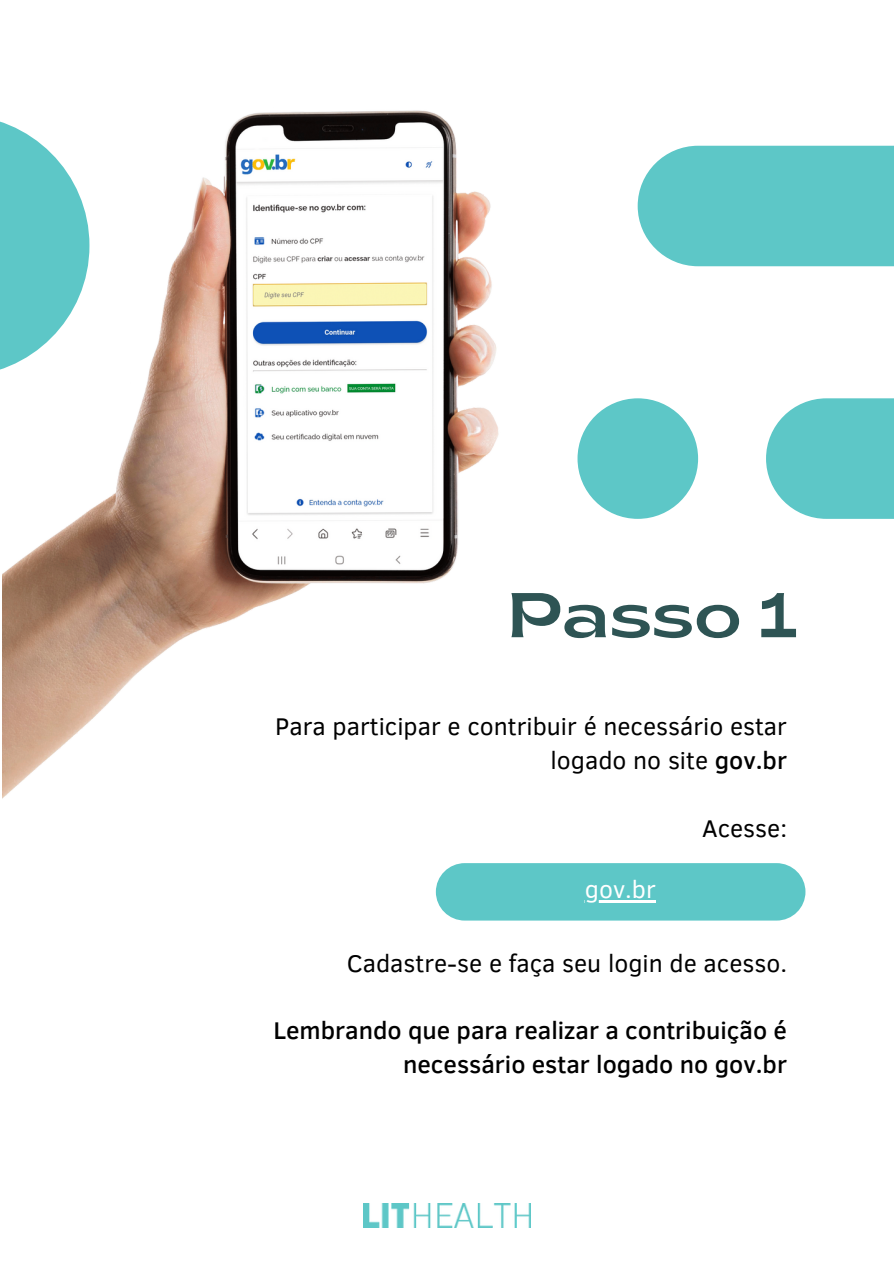
<style>
.page{position:relative;width:894px;height:1264px;background:#fff}
.page>*{position:absolute;margin:0;border:0;box-sizing:border-box;transform-origin:0 0}
.t1{font:semi-expanded 63px "Brice";color:#2e5454}
.t2{font:24.75px/33.8px "Clear Sans";color:#000;text-align:right}
.t3{font:500 24.75px/33.8px "Clear Sans";color:#000;text-align:right}
.t4{font:24.75px "Clear Sans";color:#fff}
.s1{font-weight:500}
</style>
<div class="page">
<div style="left:577px;top:398px;width:121px;height:121px;background:#5dc7c7;border-radius:50%"></div>
<svg style="left:0;top:121px;width:2px;height:249px"></svg>
<div style="left:637px;top:146px;width:256px;height:120px;background:#5dc7c7"></div>
<svg style="left:766px;top:398px;width:127px;height:121px;background:#6ecccc"></svg>
<div style="left:436px;top:863px;width:369px;height:57px;background:#5dc7c7;border-radius:29px"></div>
<img style="left:2px;top:110px;width:497px;height:689px">
<hr style="left:584px;top:900px;width:71px;height:2px;background:#fff">
<img style="left:363px;top:1203px;width:167px;height:24px">
<p class="t1" style="left:506px;top:590px;width:293px">Passo 1</p>
<p class="t2" style="left:275px;top:708px;width:513px">Para participar e contribuir é necessário estar logado no site <span class="s1">gov.br</span></p>
<p class="t4" style="left:584px;top:871px;width:73px">gov.br</p>
<p class="t2" style="left:702px;top:809px;width:86px">Acesse:</p>
<p class="t2" style="left:347px;top:944px;width:441px">Cadastre-se e faça seu login de acesso.</p>
<p class="t3" style="left:273px;top:1012px;width:515px">Lembrando que para realizar a contribuição é necessário estar logado no gov.br</p>
</div>
